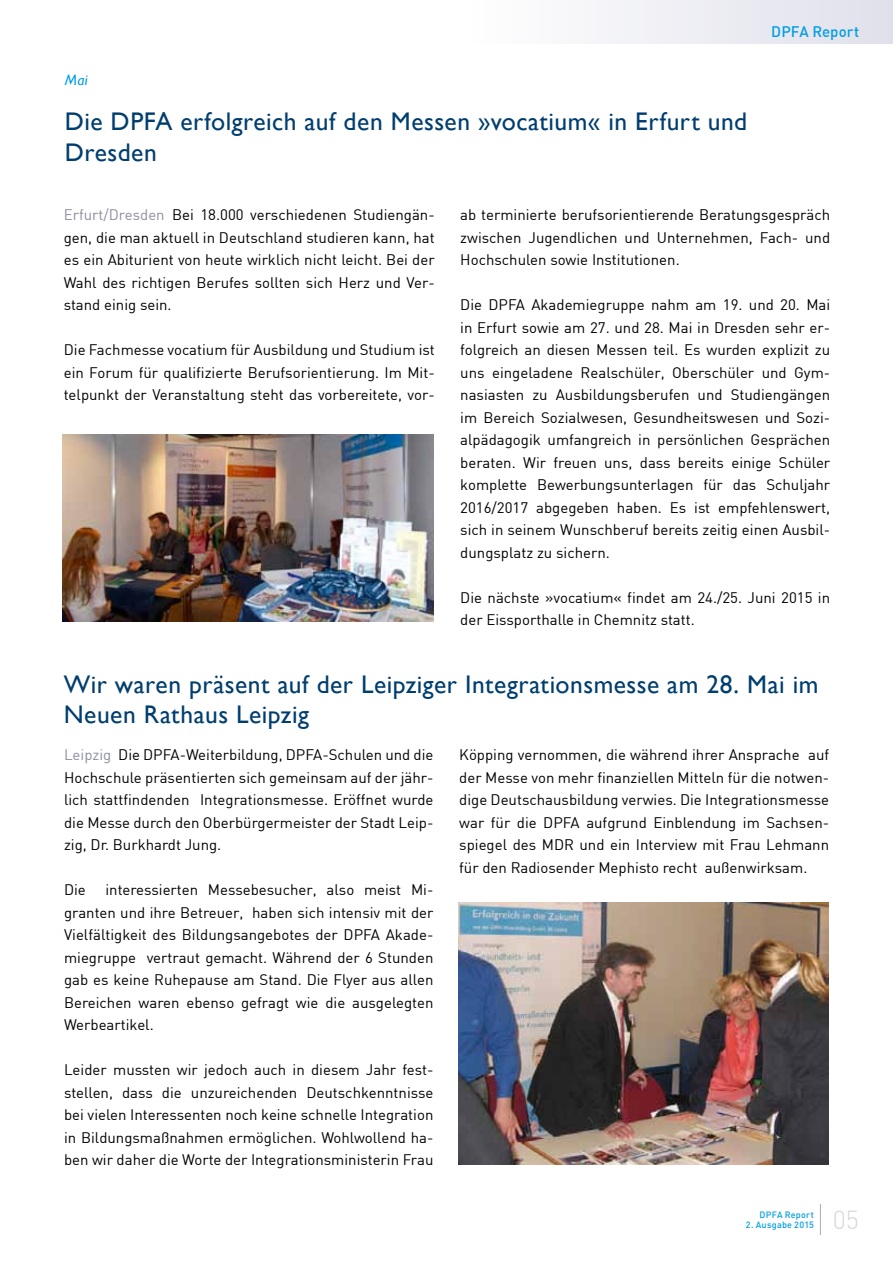
<style>
.page{position:relative;width:893px;height:1263px;background:#fff}
.page>*{position:absolute;margin:0;border:0;box-sizing:border-box;transform-origin:0 0}
.t1{font:25.5px/30.6px "Gill Sans";letter-spacing:.02em;color:#003e6f}
.t2{font:300 25.5px "DIN";color:#d6d7df}
.t3{font:15px/22.5px "DIN";color:#000;text-align:justify}
.t4{font:500 15px "DIN";letter-spacing:.01em;color:#009ee3}
.t5{font:italic 15px "Gill Sans";color:#009ee3}
.t6{font:500 9px "DIN";letter-spacing:.03em;color:#009ee3}
.s1{color:#8d8fa0}
</style>
<div class="page">
<div style="left:468px;top:0;width:425px;height:43px;background:linear-gradient(to right,#fff,#dfe0ea)"></div>
<hr style="left:820px;top:1204px;width:1px;height:31px;background:#b0b1c0">
<img style="left:63px;top:435px;width:371px;height:187px">
<img style="left:458px;top:903px;width:371px;height:261px">
<p class="t5" style="left:65px;top:71px;width:24px">Mai</p>
<h1 class="t1" style="left:65px;top:106px;width:684px">Die DPFA erfolgreich auf den Messen »vocatium« in Erfurt und<br>Dresden</h1>
<p class="t4" style="left:771px;top:22px;width:90px">DPFA Report</p>
<p class="t3" style="left:64px;top:203px;width:372px"><span class="s1">Erfurt/Dresden</span> Bei 18.000 verschiedenen Studiengän&shy;gen, die man aktuell in Deutschland studieren kann, hat es ein Abiturient von heute wirklich nicht leicht. Bei der Wahl des richtigen Berufes sollten sich Herz und Ver&shy;stand einig sein.</p>
<p class="t3" style="left:64px;top:338px;width:373px">Die Fachmesse vocatium für Ausbildung und Studium ist ein Forum für qualifizierte Berufsorientierung. Im Mit&shy;telpunkt der Veranstaltung steht das vorbereitete, vor-</p>
<p class="t3" style="left:460px;top:203px;width:371px">ab terminierte berufsorientierende Beratungsgespräch zwischen Jugendlichen und Unternehmen, Fach- und Hochschulen sowie Institutionen.</p>
<p class="t3" style="left:460px;top:293px;width:371px">Die DPFA Akademiegruppe nahm am 19. und 20. Mai in Erfurt sowie am 27. und 28. Mai in Dresden sehr er&shy;folgreich an diesen Messen teil. Es wurden explizit zu uns eingeladene Realschüler, Oberschüler und Gym&shy;nasiasten zu Ausbildungsberufen und Studiengängen im Bereich Sozialwesen, Gesundheitswesen und Sozi&shy;alpädagogik umfangreich in persönlichen Gesprächen beraten. Wir freuen uns, dass bereits einige Schüler komplette Bewerbungsunterlagen für das Schuljahr 2016/2017 abgegeben haben. Es ist empfehlenswert, sich in seinem Wunschberuf bereits zeitig einen Ausbil&shy;dungsplatz zu sichern.</p>
<p class="t3" style="left:460px;top:586px;width:371px">Die nächste »vocatium« findet am 24./25. Juni 2015 in der Eissporthalle in Chemnitz statt.</p>
<h1 class="t1" style="left:64px;top:668px;width:756px">Wir waren präsent auf der Leipziger Integrationsmesse am 28. Mai im<br>Neuen Rathaus Leipzig</h1>
<p class="t3" style="left:64px;top:743px;width:371px"><span class="s1">Leipzig</span> Die DPFA-Weiterbildung, DPFA-Schulen und die Hochschule präsentierten sich gemeinsam auf der jähr&shy;lich stattfindenden Integrationsmesse. Eröffnet wurde die Messe durch den Oberbürgermeister der Stadt Leip&shy;zig, Dr. Burkhardt Jung.</p>
<p class="t3" style="left:64px;top:878px;width:23px">Die</p>
<p class="t3" style="left:459px;top:743px;width:371px">Köpping vernommen, die während ihrer Ansprache auf der Messe von mehr finanziellen Mitteln für die notwen&shy;dige Deutschausbildung verwies. Die Integrationsmesse war für die DPFA aufgrund Einblendung im Sachsen&shy;spiegel des MDR und ein Interview mit Frau Lehmann für den Radiosender Mephisto recht außenwirksam.</p>
<p class="t3" style="left:64px;top:878px;width:371px;text-indent:41px">interessierten Messebesucher, also meist Mi&shy;granten und ihre Betreuer, haben sich intensiv mit der Vielfältigkeit des Bildungsangebotes der DPFA Akade&shy;miegruppe vertraut gemacht. Während der 6 Stunden gab es keine Ruhepause am Stand. Die Flyer aus allen Bereichen waren ebenso gefragt wie die ausgelegten Werbeartikel.</p>
<p class="t3" style="left:64px;top:1058px;width:371px">Leider mussten wir jedoch auch in diesem Jahr fest&shy;stellen, dass die unzureichenden Deutschkenntnisse bei vielen Interessenten noch keine schnelle Integration in Bildungsmaßnahmen ermöglichen. Wohlwollend ha&shy;ben wir daher die Worte der Integrationsministerin Frau</p>
<p class="t6" style="left:759px;top:1208px;width:56px">DPFA Report</p>
<p class="t6" style="left:746px;top:1219px;width:69px">2. Ausgabe 2015</p>
<h1 class="t2" style="left:833px;top:1204px;width:28px">05</h1>
</div>
